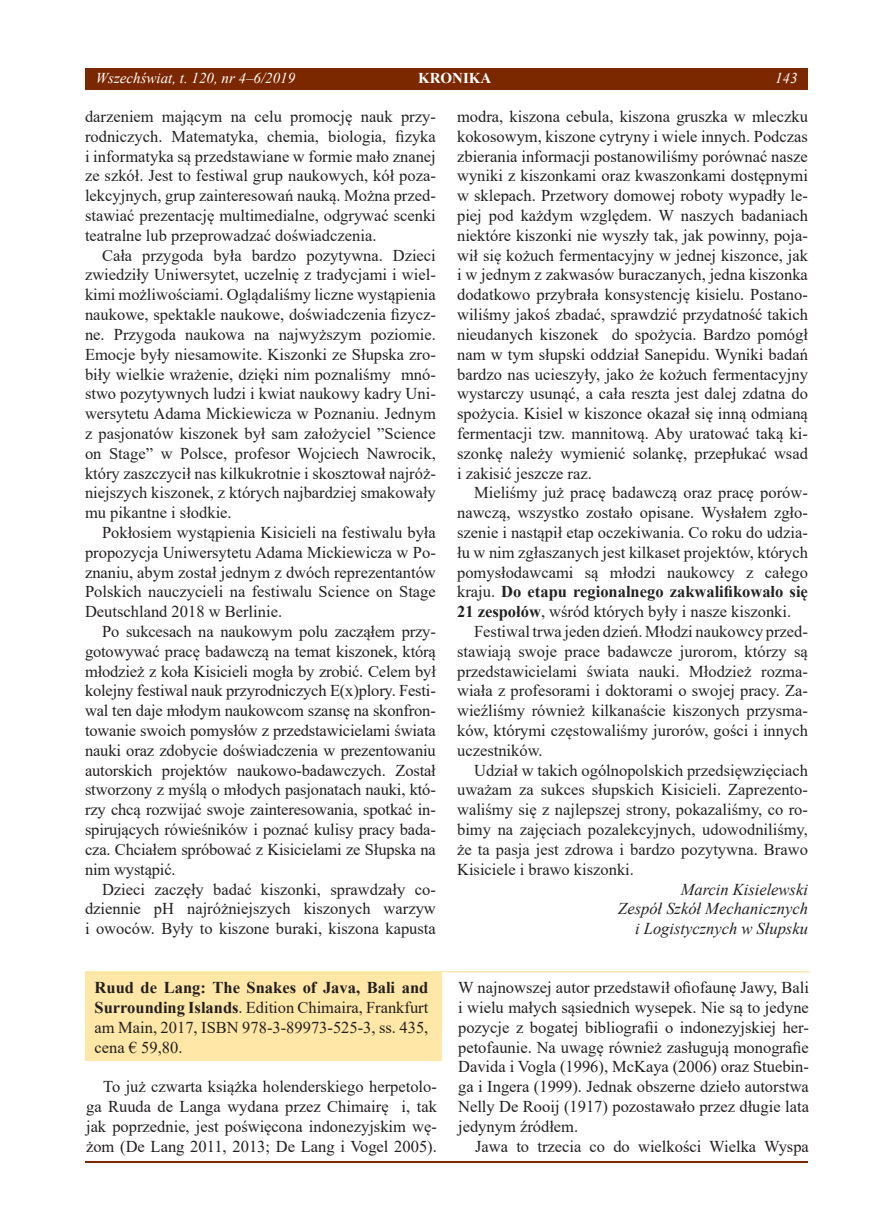
<style>
.page{position:relative;width:893px;height:1225px;background:#fff}
.page>*{position:absolute;margin:0;border:0;box-sizing:border-box;transform-origin:0 0}
.t1{font:16.5px/19.8px "Times New Roman";color:#231f20;text-align:justify}
.t2{font:16.5px/19.8px "Times New Roman";color:#222;text-align:justify}
.t3{font:italic 16.5px/19.8px "Times New Roman";color:#231f20;text-align:right}
.t4{font:italic 15px "Times New Roman";color:#fff}
.t5{font:700 15px "Times New Roman";color:#fff}
.s1{font-style:normal}
.s2{font-weight:700}
</style>
<div class="page">
<div style="left:85px;top:68px;width:723px;height:21px;background:#7b2800"></div>
<hr style="left:85px;top:1161px;width:723px;height:1px;background:#7b2800">
<div style="left:85px;top:972px;width:357px;height:89px;background:#ffe7a7"></div>
<hr style="left:85px;top:971px;width:725px;height:1px;background:#ffe293">
<p class="t4" style="left:96px;top:68px;width:201px">Wszechświat, t. 120, nr 4<span class="s1">–</span>6/2019</p>
<p class="t5" style="left:418px;top:67px;width:75px">KRONIKA</p>
<p class="t4" style="left:775px;top:68px;width:24px">143</p>
<p class="t2" style="left:85px;top:106px;width:352px">darzeniem mającym na celu promocję nauk przy&shy;rodniczych. Matematyka, chemia, biologia, fizyka i informatyka są przedstawiane w formie mało znanej ze szkół. Jest to festiwal grup naukowych, kół poza&shy;lekcyjnych, grup zainteresowań nauką. Można przed&shy;stawiać prezentację multimedialne, odgrywać scenki teatralne lub przeprowadzać doświadczenia.</p>
<p class="t2" style="left:85px;top:245px;width:352px;text-indent:17px">Cała przygoda była bardzo pozytywna. Dzieci zwiedziły Uniwersytet, uczelnię z tradycjami i wiel&shy;kimi możliwościami. Oglądaliśmy liczne wystąpienia naukowe, spektakle naukowe, doświadczenia fizycz&shy;ne. Przygoda naukowa na najwyższym poziomie.<br>Emocje były niesamowite. Kiszonki ze Słupska zro&shy;biły wielkie wrażenie, dzięki nim poznaliśmy mnó&shy;stwo pozytywnych ludzi i kwiat naukowy kadry Uni&shy;wersytetu Adama Mickiewicza w Poznaniu. Jednym z pasjonatów kiszonek był sam założyciel ”Science on Stage” w Polsce, profesor Wojciech Nawrocik, który zaszczycił nas kilkukrotnie i skosztował najróż&shy;niejszych kiszonek, z których najbardziej smakowały mu pikantne i słodkie.</p>
<p class="t1" style="left:85px;top:522px;width:352px;text-indent:17px">Pokłosiem wystąpienia Kisicieli na festiwalu była propozycja Uniwersytetu Adama Mickiewicza w Po&shy;znaniu, abym został jednym z dwóch reprezentantów Polskich nauczycieli na festiwalu Science on Stage Deutschland 2018 w Berlinie.</p>
<p class="t1" style="left:85px;top:621px;width:352px;text-indent:17px">Po sukcesach na naukowym polu zacząłem przy&shy;gotowywać pracę badawczą na temat kiszonek, którą młodzież z koła Kisicieli mogła by zrobić. Celem był kolejny festiwal nauk przyrodniczych E(x)plory. Festi&shy;wal ten daje młodym naukowcom szansę na skonfron&shy;towanie swoich pomysłów z przedstawicielami świata nauki oraz zdobycie doświadczenia w prezentowaniu autorskich projektów naukowo-badawczych. Został stworzony z myślą o młodych pasjonatach nauki, któ&shy;rzy chcą rozwijać swoje zainteresowania, spotkać in&shy;spirujących rówieśników i poznać kulisy pracy bada&shy;cza. Chciałem spróbować z Kisicielami ze Słupska na nim wystąpić.</p>
<p class="t1" style="left:85px;top:878px;width:352px;text-indent:17px">Dzieci zaczęły badać kiszonki, sprawdzały co&shy;dziennie pH najróżniejszych kiszonych warzyw i owoców. Były to kiszone buraki, kiszona kapusta</p>
<p class="t1" style="left:457px;top:106px;width:352px">modra, kiszona cebula, kiszona gruszka w mleczku kokosowym, kiszone cytryny i wiele innych. Podczas zbierania informacji postanowiliśmy porównać nasze wyniki z kiszonkami oraz kwaszonkami dostępnymi w sklepach. Przetwory domowej roboty wypadły le&shy;piej pod każdym względem. W naszych badaniach niektóre kiszonki nie wyszły tak, jak powinny, poja&shy;wił się kożuch fermentacyjny w jednej kiszonce, jak i w jednym z zakwasów buraczanych, jedna kiszonka dodatkowo przybrała konsystencję kisielu. Postano&shy;wiliśmy jakoś zbadać, sprawdzić przydatność takich nieudanych kiszonek do spożycia. Bardzo pomógł nam w tym słupski oddział Sanepidu. Wyniki badań bardzo nas ucieszyły, jako że kożuch fermentacyjny wystarczy usunąć, a cała reszta jest dalej zdatna do spożycia. Kisiel w kiszonce okazał się inną odmianą fermentacji tzw. mannitową. Aby uratować taką ki&shy;szonkę należy wymienić solankę, przepłukać wsad i zakisić jeszcze raz.</p>
<p class="t2" style="left:457px;top:482px;width:352px;text-indent:17px">Mieliśmy już pracę badawczą oraz pracę porów&shy;nawczą, wszystko zostało opisane. Wysłałem zgło&shy;szenie i nastąpił etap oczekiwania. Co roku do udzia&shy;łu w nim zgłaszanych jest kilkaset projektów, których pomysłodawcami są młodzi naukowcy z całego kraju. <span class="s2">Do etapu regionalnego zakwalifikowało się 21 zespołów</span>, wśród których były i nasze kiszonki.</p>
<p class="t2" style="left:457px;top:621px;width:352px;text-indent:17px">Festiwal trwa jeden dzień. Młodzi naukowcy przed&shy;stawiają swoje prace badawcze jurorom, którzy są przedstawicielami świata nauki. Młodzież rozma&shy;wiała z profesorami i doktorami o swojej pracy. Za&shy;wieźliśmy również kilkanaście kiszonych przysma&shy;ków, którymi częstowaliśmy jurorów, gości i innych uczestników.</p>
<p class="t2" style="left:457px;top:759px;width:352px;text-indent:17px">Udział w takich ogólnopolskich przedsięwzięciach uważam za sukces słupskich Kisicieli. Zaprezento&shy;waliśmy się z najlepszej strony, pokazaliśmy, co ro&shy;bimy na zajęciach pozalekcyjnych, udowodniliśmy, że ta pasja jest zdrowa i bardzo pozytywna. Brawo Kisiciele i brawo kiszonki.</p>
<p class="t3" style="left:618px;top:878px;width:191px">Marcin Kisielewski<br>Zespół Szkół Mechanicznych i Logistycznych w Słupsku</p>
<p class="t1" style="left:95px;top:977px;width:335px"><span class="s2">Ruud de Lang: The Snakes of Java, Bali and Surrounding Islands</span>. Edition Chimaira, Frankfurt am Main, 2017, ISBN 978-3-89973-525-3, ss. 435, cena € 59,80.</p>
<p class="t1" style="left:86px;top:1076px;width:352px;text-indent:17px">To już czwarta książka holenderskiego herpetolo&shy;ga Ruuda de Langa wydana przez Chimairę i, tak jak poprzednie, jest poświęcona indonezyjskim wę&shy;żom (De Lang 2011, 2013; De Lang i Vogel 2005).</p>
<p class="t1" style="left:458px;top:977px;width:352px">W najnowszej autor przedstawił ofiofaunę Jawy, Bali i wielu małych sąsiednich wysepek. Nie są to jedyne pozycje z bogatej bibliografii o indonezyjskiej her&shy;petofaunie. Na uwagę również zasługują monografie Davida i Vogla (1996), McKaya (2006) oraz Stuebin&shy;ga i Ingera (1999). Jednak obszerne dzieło autorstwa Nelly De Rooij (1917) pozostawało przez długie lata jedynym źródłem.</p>
<p class="t1" style="left:475px;top:1135px;width:335px">Jawa to trzecia co do wielkości Wielka Wyspa</p>
</div>
